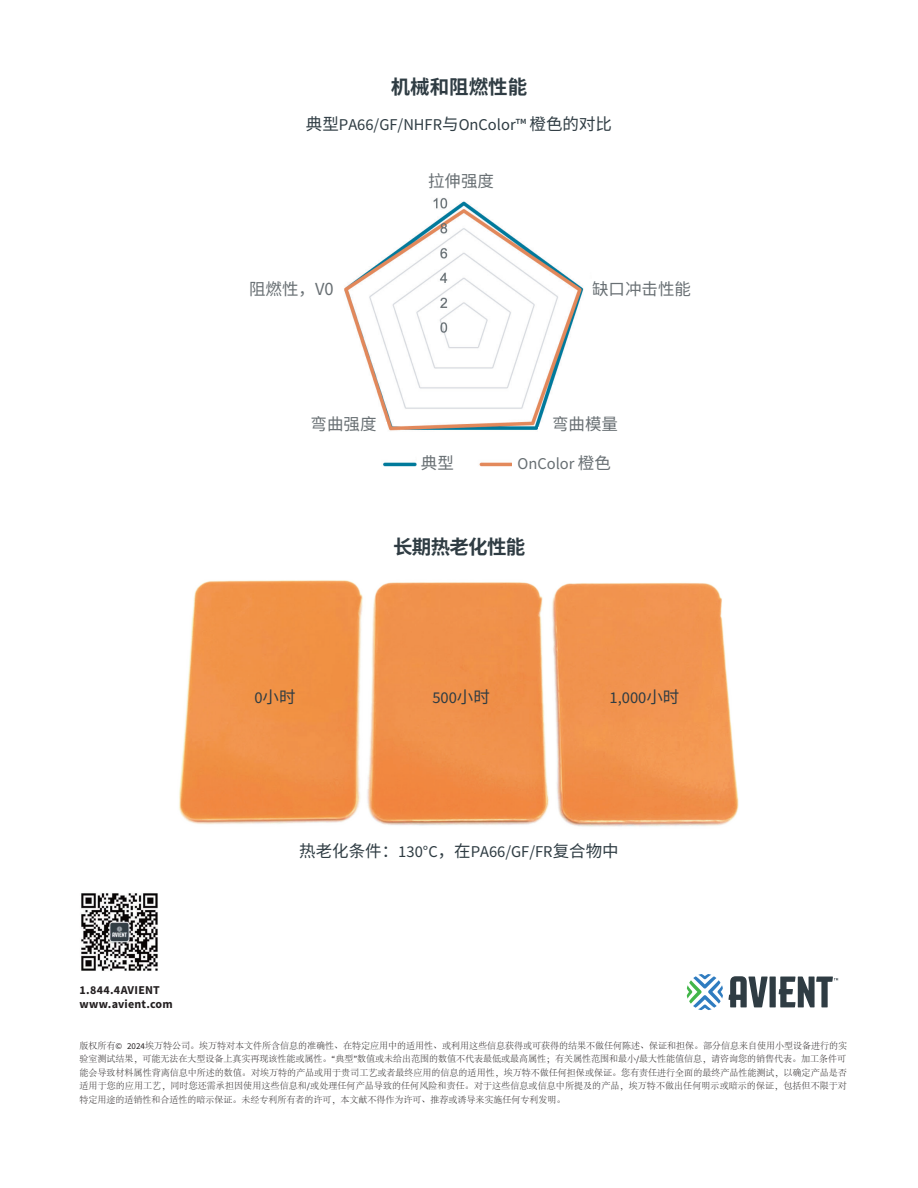
<style>
.page{position:relative;width:918px;height:1188px;background:#fff}
.page>*{position:absolute;margin:0;border:0;box-sizing:border-box;transform-origin:0 0}
.t1{font:700 19.5px "Source Han Sans SC";color:#2f3c43}
.t2{font:700 19.5px "Source Han Sans SC";letter-spacing:-.02em;color:#2f3c43}
.t3{font:16.5px "Source Sans Pro";color:#2f3c43}
.t4{font:16.5px "Source Han Sans SC";color:#686f73}
.t5{font:16.5px "Source Sans Pro";color:#686f73}
.t6{font:16.5px "Source Han Sans SC";color:#2f3c43}
.t7{font:700 12px/13.5px "Source Sans Pro";letter-spacing:.015em;color:#231f20}
.t8{font:300 9px/13.5px "Adobe Song Std";color:#231f20;text-align:justify}
.s1{font-family:"Source Han Sans SC"}
.s2{font-family:"Source Sans Pro"}
.s3{font-family:"Source Sans Pro";font-weight:400}
</style>
<div class="page">
<svg style="left:687px;top:974px;width:151px;height:36px"></svg>
<img style="left:179px;top:580px;width:560px;height:247px">
<img style="left:344px;top:197px;width:240px;height:270px">
<div style="left:267px;top:422px;width:120px;height:32px;background:#fff"></div>
<div style="left:417px;top:454px;width:53px;height:32px;background:#fff"></div>
<div style="left:513px;top:450px;width:116px;height:32px;background:#fff"></div>
<div style="left:539px;top:427px;width:126px;height:21px;background:#fff"></div>
<img style="left:81px;top:893px;width:77px;height:78px">
<h1 class="t1" style="left:391px;top:76px;width:138px">机械和阻燃性能</h1>
<h2 class="t3" style="left:306px;top:114px;width:308px"><span class="s1">典型</span>PA66/GF/NHFR<span class="s1">与</span>OnColor™ <span class="s1">橙色的对比</span></h2>
<h2 class="t4" style="left:249px;top:279px;width:86px">阻燃性，V0</h2>
<h2 class="t4" style="left:428px;top:171px;width:67px">拉伸强度</h2>
<h2 class="t4" style="left:592px;top:279px;width:100px">缺口冲击性能</h2>
<h2 class="t4" style="left:311px;top:415px;width:67px">弯曲强度</h2>
<h2 class="t4" style="left:552px;top:415px;width:67px">弯曲模量</h2>
<h2 class="t4" style="left:421px;top:453px;width:34px">典型</h2>
<h2 class="t5" style="left:517px;top:453px;width:95px">OnColor <span class="s1">橙色</span></h2>
<h1 class="t2" style="left:393px;top:536px;width:134px">长期热老化性能</h1>
<h2 class="t6" style="left:254px;top:687px;width:43px"><span class="s2">0</span>小时</h2>
<h2 class="t3" style="left:432px;top:687px;width:59px">500<span class="s1">小时</span></h2>
<h2 class="t3" style="left:610px;top:687px;width:71px">1,000<span class="s1">小时</span></h2>
<h2 class="t3" style="left:299px;top:841px;width:321px"><span class="s1">热老化条件：</span>130°C<span class="s1">，在</span>PA66/GF/FR<span class="s1">复合物中</span></h2>
<h3 class="t7" style="left:80px;top:984px;width:95px">1.844.4AVIENT www.avient.com</h3>
<p class="t8" style="left:80px;top:1039px;width:769px">版权所有<span class="s3">© 2024</span>埃万特公司。埃万特对本文件所含信息的准确性、在特定应用中的适用性、或利用这些信息获得或可获得的结果不做任何陈述、保证和担保。部分信息来自使用小型设备进行的实验室测试结果，可能无法在大型设备上真实再现该性能或属性。<span class="s3">“</span>典型<span class="s3">”</span>数值或未给出范围的数值不代表最低或最高属性；有关属性范围和最小<span class="s3">/</span>最大性能值信息，请咨询您的销售代表。加工条件可能会导致材料属性背离信息中所述的数值。对埃万特的产品或用于贵司工艺或者最终应用的信息的适用性，埃万特不做任何担保或保证。您有责任进行全面的最终产品性能测试，以确定产品是否适用于您的应用工艺，同时您还需承担因使用这些信息和<span class="s3">/</span>或处理任何产品导致的任何风险和责任。对于这些信息或信息中所提及的产品，埃万特不做出任何明示或暗示的保证，包括但不限于对特定用途的适销性和合适性的暗示保证。未经专利所有者的许可，本文献不得作为许可、推荐或诱导来实施任何专利发明。</p>
</div>
